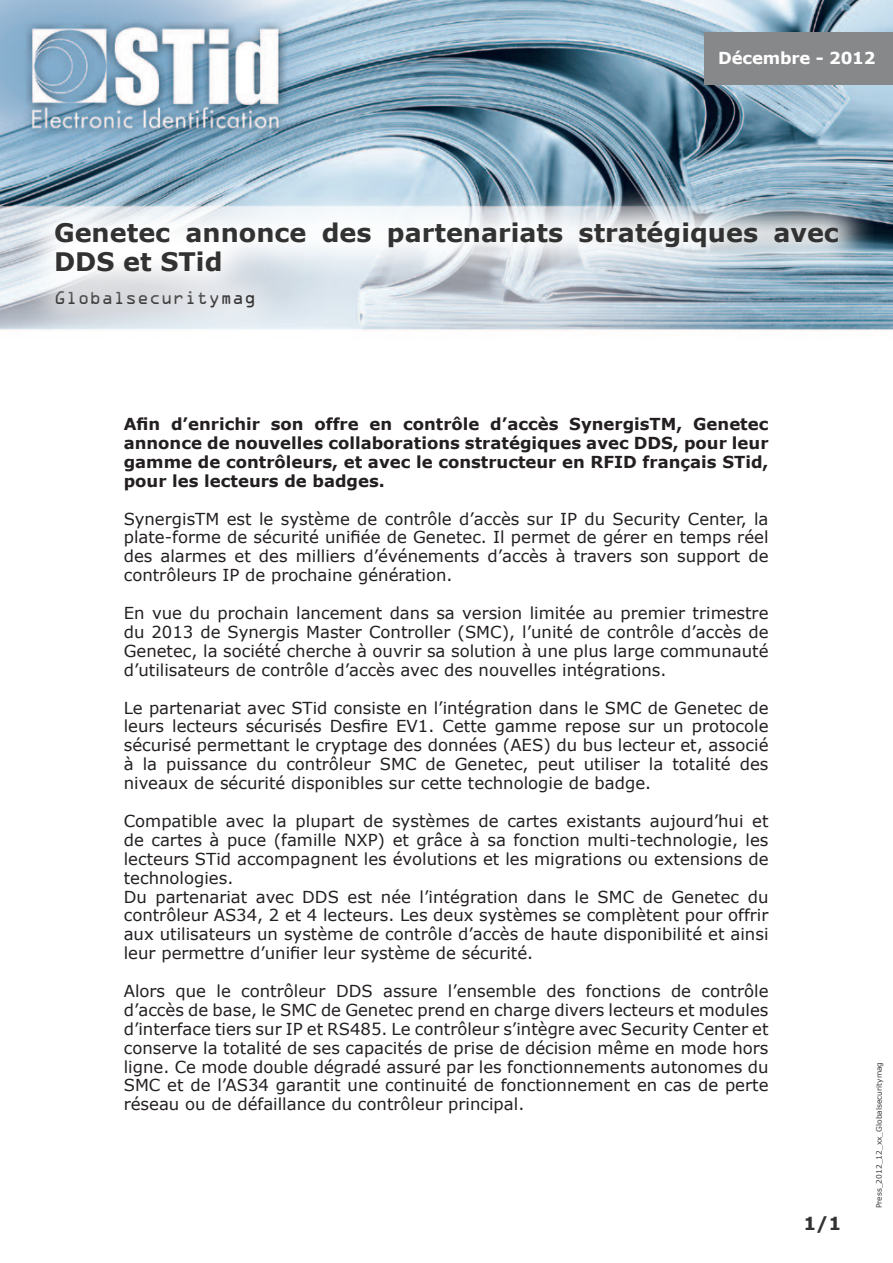
<style>
.page{position:relative;width:893px;height:1263px;background:#fff}
.page>*{position:absolute;margin:0;border:0;box-sizing:border-box;transform-origin:0 0}
.t1{font:700 25.5px/28.5px "Verdana";color:#323232}
.t2{font:700 18px "Verdana";color:#323232}
.t3{font:16.5px/18.9px "Verdana";color:#231f20;text-align:justify}
.t4{font:700 16.5px/18.9px "Verdana";color:#231f20;text-align:justify}
.t5{font:16.5px "OCRA Std";color:#323232}
.t6{font:700 16.5px "Verdana";letter-spacing:-.01em;color:#fff}
.t7{font:7.5px "Verdana";color:#393b3e}
</style>
<div class="page">
<img style="left:0;top:0;width:893px;height:331px">
<div style="left:13px;top:248px;width:277px;height:94px;background:#fff;opacity:.75"></div>
<svg style="left:12px;top:179px;width:861px;height:128px"></svg>
<div style="left:704px;top:32px;width:189px;height:52px;background:#87888a"></div>
<p class="t6" style="left:718px;top:47px;width:159px">Décembre - 2012</p>
<h1 class="t1" style="left:54px;top:218px;width:786px">Genetec annonce des partenariats stratégiques avec<br>DDS et STid</h1>
<p class="t5" style="left:54px;top:291px;width:203px">Globalsecuritymag</p>
<p class="t4" style="left:124px;top:414px;width:646px">Afin d’enrichir son offre en contrôle d’accès SynergisTM, Genetec annonce de nouvelles collaborations stratégiques avec DDS, pour leur gamme de contrôleurs, et avec le constructeur en RFID français STid, pour les lecteurs de badges.</p>
<p class="t3" style="left:124px;top:509px;width:646px">SynergisTM est le système de contrôle d’accès sur IP du Security Center, la plate-forme de sécurité unifiée de Genetec. Il permet de gérer en temps réel des alarmes et des milliers d’événements d’accès à travers son support de contrôleurs IP de prochaine génération.</p>
<p class="t3" style="left:124px;top:603px;width:646px">En vue du prochain lancement dans sa version limitée au premier trimestre du 2013 de Synergis Master Controller (SMC), l’unité de contrôle d’accès de Genetec, la société cherche à ouvrir sa solution à une plus large communauté d’utilisateurs de contrôle d’accès avec des nouvelles intégrations.</p>
<p class="t3" style="left:124px;top:698px;width:646px">Le partenariat avec STid consiste en l’intégration dans le SMC de Genetec de leurs lecteurs sécurisés Desfire EV1. Cette gamme repose sur un protocole sécurisé permettant le cryptage des données (AES) du bus lecteur et, associé à la puissance du contrôleur SMC de Genetec, peut utiliser la totalité des niveaux de sécurité disponibles sur cette technologie de badge.</p>
<p class="t3" style="left:124px;top:811px;width:646px;text-align:left">Compatible avec la plupart de systèmes de cartes existants aujourd’hui et de cartes à puce (famille NXP) et grâce à sa fonction multi-technologie, les lecteurs STid accompagnent les évolutions et les migrations ou extensions de technologies.<br>Du partenariat avec DDS est née l’intégration dans le SMC de Genetec du contrôleur AS34, 2 et 4 lecteurs. Les deux systèmes se complètent pour offrir aux utilisateurs un système de contrôle d’accès de haute disponibilité et ainsi leur permettre d’unifier leur système de sécurité.</p>
<p class="t3" style="left:124px;top:981px;width:646px">Alors que le contrôleur DDS assure l’ensemble des fonctions de contrôle d’accès de base, le SMC de Genetec prend en charge divers lecteurs et modules d’interface tiers sur IP et RS485. Le contrôleur s’intègre avec Security Center et conserve la totalité de ses capacités de prise de décision même en mode hors ligne. Ce mode double dégradé assuré par les fonctionnements autonomes du SMC et de l’AS34 garantit une continuité de fonctionnement en cas de perte réseau ou de défaillance du contrôleur principal.</p>
<p class="t2" style="left:803px;top:1211px;width:39px">1/1</p>
<p class="t7" style="left:874px;top:1208px;width:148px;rotate:-90deg">Press_2012_12_xx_Globalsecuritymag</p>
</div>
